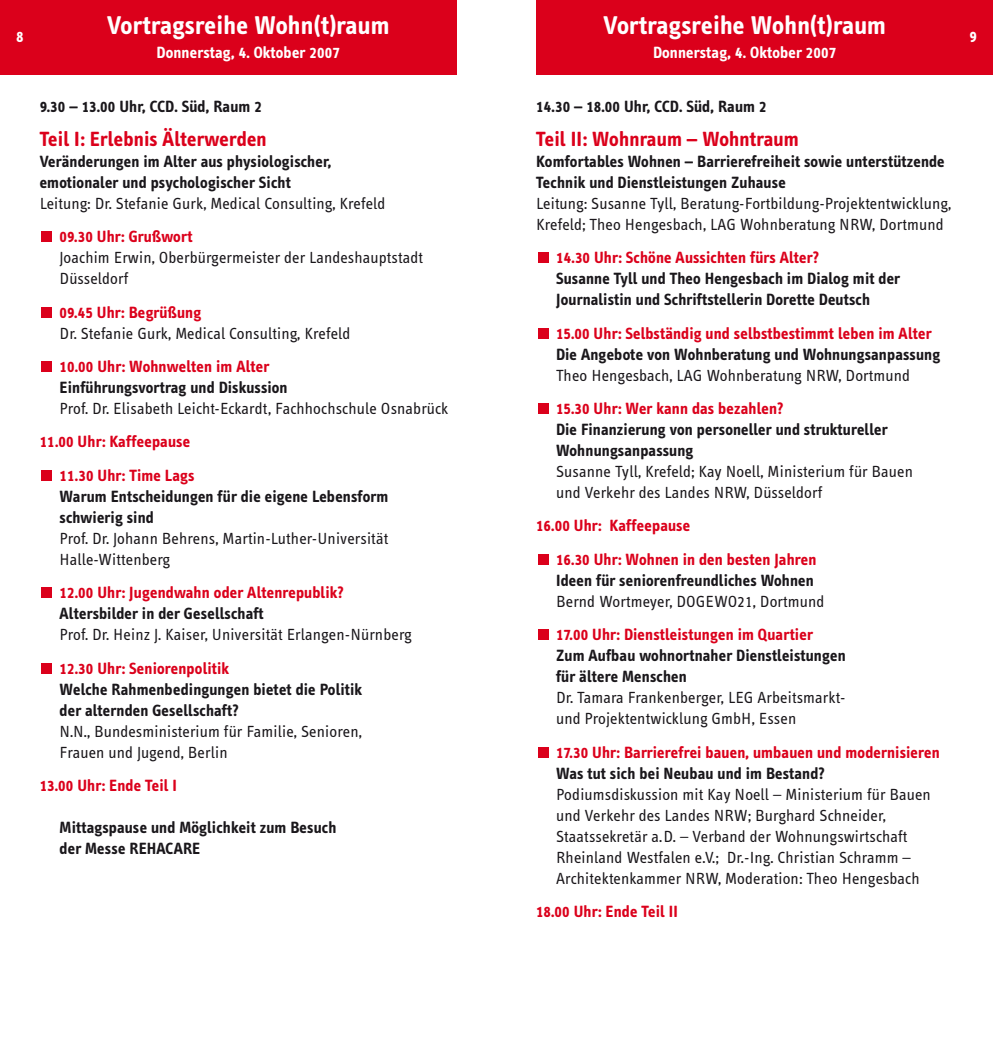
<style>
.page{position:relative;width:993px;height:1042px;background:#fff}
.page>*{position:absolute;margin:0;border:0;box-sizing:border-box;transform-origin:0 0}
.t1{font:700 26.25px "Info Text";letter-spacing:.01em;color:#fff}
.t2{font:700 21px "Info Text";letter-spacing:.01em;color:#db001b}
.t3{font:16.62px/21px "Info Text";letter-spacing:.01em;color:#1a171b}
.t4{font:700 16.62px/21px "Info Text";letter-spacing:.01em;color:#1a171b}
.t5{font:700 16.62px/21px "Info Text";letter-spacing:.01em;color:#db001b}
.t6{font:700 16.62px "Info Text";letter-spacing:.01em;color:#fff}
.t7{font:16.62px "Info Text Bold Caps";color:#fff}
.s1{font-family:"Info Text Bold Caps";font-weight:400}
.s2{font-family:"Info Text Bold Caps";color:#db001b}
.s3{font-weight:700;color:#db001b}
.s4{font-family:"Info Text Bold Caps";font-weight:400;color:#db001b}
.s5{color:#db001b}
.s6{color:#1a171b}
.s7{font-weight:400}
.s8{font-family:"Info Text Normal Caps";font-weight:400}
</style>
<div class="page">
<div style="left:0;top:0;width:456px;height:75px;background:#db001b"></div>
<div style="left:536px;top:0;width:456px;height:75px;background:#db001b"></div>
<div style="left:41px;top:663px;width:11px;height:11px;background:#db001b"></div>
<div style="left:41px;top:587px;width:11px;height:11px;background:#db001b"></div>
<div style="left:41px;top:470px;width:11px;height:11px;background:#db001b"></div>
<div style="left:41px;top:361px;width:11px;height:11px;background:#db001b"></div>
<div style="left:41px;top:307px;width:11px;height:11px;background:#db001b"></div>
<div style="left:41px;top:231px;width:11px;height:11px;background:#db001b"></div>
<div style="left:537px;top:747px;width:11px;height:11px;background:#db001b"></div>
<div style="left:537px;top:629px;width:11px;height:11px;background:#db001b"></div>
<div style="left:537px;top:554px;width:11px;height:11px;background:#db001b"></div>
<div style="left:537px;top:403px;width:11px;height:11px;background:#db001b"></div>
<div style="left:537px;top:328px;width:11px;height:11px;background:#db001b"></div>
<div style="left:537px;top:252px;width:11px;height:11px;background:#db001b"></div>
<h1 class="t1" style="left:107px;top:15px;width:284px">Vortragsreihe Wohn(t)raum</h1>
<p class="t6" style="left:156px;top:46px;width:185px">Donnerstag, <span class="s1">4</span>. Oktober <span class="s1">2007</span></p>
<h1 class="t1" style="left:603px;top:15px;width:284px">Vortragsreihe Wohn(t)raum</h1>
<p class="t6" style="left:652px;top:46px;width:185px">Donnerstag, <span class="s1">4</span>. Oktober <span class="s1">2007</span></p>
<p class="t7" style="left:16px;top:27px;width:9px">8</p>
<p class="t7" style="left:969px;top:27px;width:9px">9</p>
<p class="t4" style="left:40px;top:98px;width:223px"><span class="s1">9.30 – 13.00</span> Uhr, CCD. Süd, Raum <span class="s1">2</span></p>
<p class="t2" style="left:40px;top:131px;width:228px">Teil I: Erlebnis Älterwerden</p>
<p class="t4" style="left:40px;top:152px;width:293px">Veränderungen im Alter aus physiologischer, emotionaler und psychologischer Sicht</p>
<p class="t3" style="left:60px;top:188px;width:327px;line-height:33.4px;text-indent:-20px">Leitung: Dr. Stefanie Gurk, Medical Consulting, Krefeld<br><span class="s2">09.30</span> <span class="s3">Uhr: Grußwort</span></p>
<p class="t3" style="left:60px;top:248px;width:365px">Joachim Erwin, Oberbürgermeister der Landeshauptstadt<br>Düsseldorf</p>
<p class="t3" style="left:60px;top:303px;width:292px"><span class="s2">09.45</span> <span class="s3">Uhr: Begrüßung<br></span>Dr. Stefanie Gurk, Medical Consulting, Krefeld</p>
<p class="t4" style="left:60px;top:357px;width:229px"><span class="s4">10.00</span> <span class="s5">Uhr: Wohnwelten im Alter<br></span>Einführungsvortrag und Diskussion</p>
<p class="t3" style="left:60px;top:399px;width:390px">Prof. Dr. Elisabeth Leicht-Eckardt, Fachhochschule Osnabrück</p>
<p class="t5" style="left:40px;top:433px;width:152px"><span class="s1">11.00</span> Uhr: Kaffeepause</p>
<p class="t5" style="left:60px;top:466px;width:136px"><span class="s1">11.30</span> Uhr: Time Lags</p>
<p class="t4" style="left:60px;top:487px;width:330px">Warum Entscheidungen für die eigene Lebensform schwierig sind</p>
<p class="t3" style="left:60px;top:529px;width:330px">Prof. Dr. Johann Behrens, Martin-Luther-Universität<br>Halle-Wittenberg</p>
<p class="t5" style="left:60px;top:583px;width:285px"><span class="s1">12.00</span> Uhr: Jugendwahn oder Altenrepublik?<br><span class="s6">Altersbilder in der Gesellschaft</span></p>
<p class="t3" style="left:60px;top:619px;width:353px;line-height:33.4px">Prof. Dr. Heinz J. Kaiser, Universität Erlangen-Nürnberg<br><span class="s2">12.30</span> <span class="s3">Uhr: Seniorenpolitik</span></p>
<p class="t4" style="left:60px;top:680px;width:304px">Welche Rahmenbedingungen bietet die Politik der alternden Gesellschaft?</p>
<p class="t3" style="left:60px;top:722px;width:304px">N.N., Bundesministerium für Familie, Senioren,<br>Frauen und Jugend, Berlin</p>
<p class="t5" style="left:40px;top:776px;width:139px"><span class="s1">13.00</span> Uhr: Ende Teil I</p>
<p class="t4" style="left:60px;top:818px;width:278px">Mittagspause und Möglichkeit zum Besuch der Messe REHACARE</p>
<p class="t4" style="left:536px;top:98px;width:232px"><span class="s1">14.30</span> – <span class="s1">18.00</span> Uhr, CCD. Süd, Raum <span class="s1">2</span></p>
<p class="t2" style="left:536px;top:131px;width:264px">Teil II: Wohnraum – Wohntraum</p>
<p class="t4" style="left:536px;top:152px;width:410px">Komfortables Wohnen – Barrierefreiheit sowie unterstützende<br>Technik und Dienstleistungen Zuhause</p>
<p class="t3" style="left:536px;top:194px;width:416px">Leitung: Susanne Tyll, Beratung-Fortbildung-Projektentwicklung,<br>Krefeld; Theo Hengesbach, LAG Wohnberatung NRW, Dortmund</p>
<p class="t4" style="left:556px;top:248px;width:345px"><span class="s4">14.30</span> <span class="s5">Uhr: Schöne Aussichten fürs Alter?<br></span>Susanne Tyll und Theo Hengesbach im Dialog mit der<br>Journalistin und Schriftstellerin Dorette Deutsch</p>
<p class="t4" style="left:556px;top:324px;width:385px"><span class="s4">15.00</span> <span class="s5">Uhr: Selbständig und selbstbestimmt leben im Alter<br></span>Die Angebote von Wohnberatung und Wohnungsanpassung</p>
<p class="t3" style="left:556px;top:359px;width:355px;line-height:33.4px">Theo Hengesbach, LAG Wohnberatung NRW, Dortmund<br><span class="s2">15.30</span> <span class="s3">Uhr: Wer kann das bezahlen?</span></p>
<p class="t4" style="left:556px;top:420px;width:333px">Die Finanzierung von personeller und struktureller<br>Wohnungsanpassung</p>
<p class="t3" style="left:556px;top:462px;width:358px">Susanne Tyll, Krefeld; Kay Noell, Ministerium für Bauen und Verkehr des Landes NRW, Düsseldorf</p>
<p class="t5" style="left:556px;top:510px;width:262px;line-height:33.4px;text-indent:-20px"><span class="s1">16.00</span> Uhr: Kaffeepause<br><span class="s1">16.30</span> Uhr: Wohnen in den besten Jahren</p>
<p class="t4" style="left:556px;top:571px;width:270px">Ideen für seniorenfreundliches Wohnen<br><span class="s7">Bernd Wortmeyer, DOGEWO</span><span class="s8">21</span><span class="s7">, Dortmund</span></p>
<p class="t4" style="left:556px;top:625px;width:291px"><span class="s4">17.00</span> <span class="s5">Uhr: Dienstleistungen im Quartier<br></span>Zum Aufbau wohnortnaher Dienstleistungen für ältere Menschen</p>
<p class="t3" style="left:556px;top:688px;width:291px">Dr. Tamara Frankenberger, LEG Arbeitsmarkt&shy;und Projektentwicklung GmbH, Essen</p>
<p class="t5" style="left:556px;top:743px;width:385px"><span class="s1">17.30</span> Uhr: Barrierefrei bauen, umbauen und modernisieren<br><span class="s6">Was tut sich bei Neubau und im Bestand?</span></p>
<p class="t3" style="left:556px;top:785px;width:376px">Podiumsdiskussion mit Kay Noell – Ministerium für Bauen und Verkehr des Landes NRW; Burghard Schneider, Staatssekretär a.D. – Verband der Wohnungswirtschaft Rheinland Westfalen e.V.; Dr.-Ing. Christian Schramm – Architektenkammer NRW, Moderation: Theo Hengesbach</p>
<p class="t5" style="left:536px;top:902px;width:143px"><span class="s1">18.00</span> Uhr: Ende Teil II</p>
</div>
